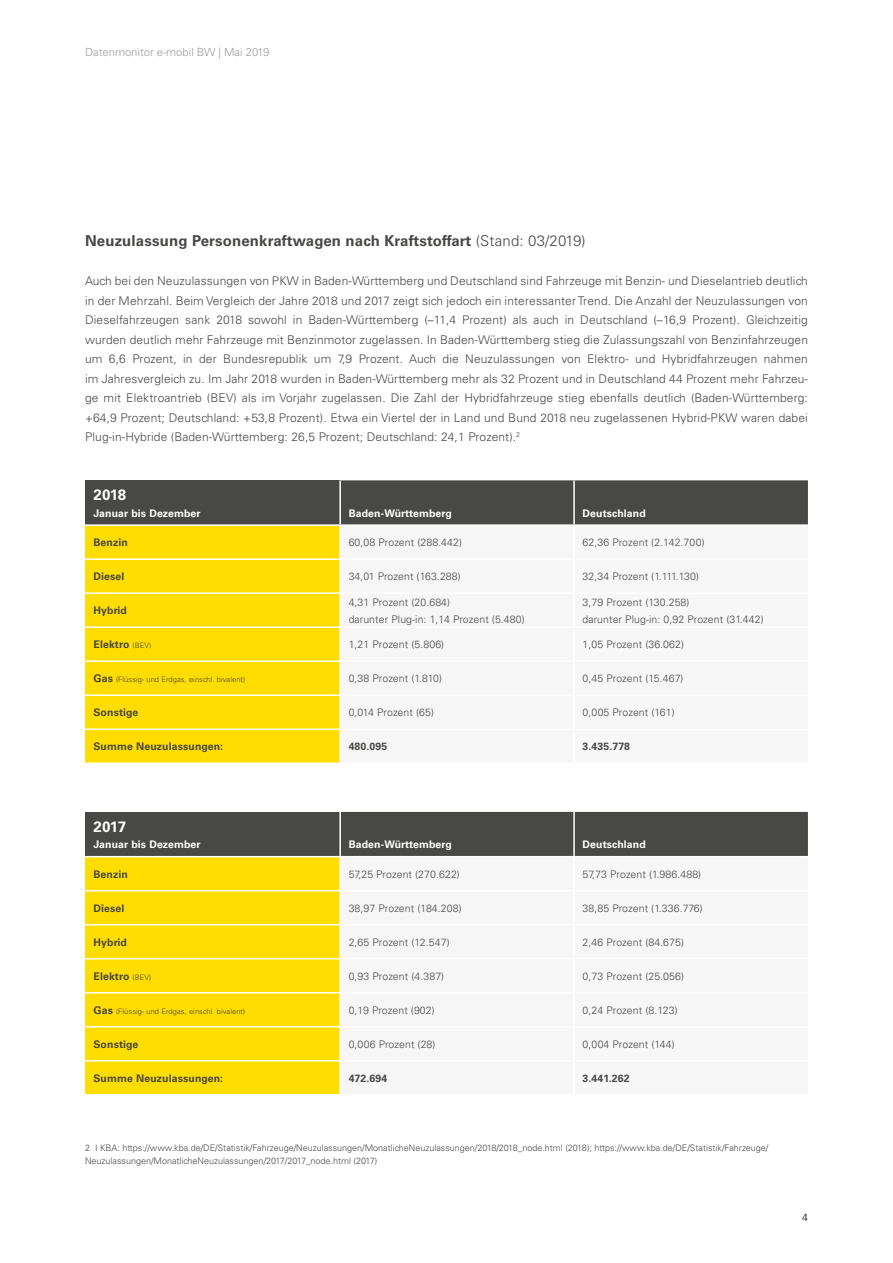
<style>
.page{position:relative;width:893px;height:1263px;background:#fff}
.page>*{position:absolute;margin:0;border:0;box-sizing:border-box;transform-origin:0 0}
.t1{font:700 15px "Univers LT";letter-spacing:.01em;color:#484847}
.t2{font:700 15px "Univers LT";letter-spacing:-.015em;color:#fff}
.t3{font:300 12px/19.5px "Univers LT";letter-spacing:.01em;color:#484847;text-align:justify}
.t4{font:300 11.25px "Univers LT";color:#9c9c9d}
.t5{font:300 10.5px/16.5px "Univers LT";letter-spacing:.01em;color:#484847}
.t6{font:700 10.5px "Univers LT";letter-spacing:.01em;color:#484847}
.t7{font:700 10.5px "Univers LT";letter-spacing:.01em;color:#fff}
.t8{font:300 10.5px "Univers LT";color:#000}
.t9{font:300 9px/13.5px "Univers LT";color:#484847}
.t10{font:300 7.5px "Univers LT";letter-spacing:.01em;color:#484847}
.s1{font-weight:300}
.s2{font-weight:300;font-size:7.5px}
.s3{font-weight:700;font-size:10.5px}
</style>
<div class="page">
<div style="left:85px;top:812px;width:255px;height:45px;background:#484847"></div>
<div style="left:341px;top:812px;width:467px;height:44px;background:#484847"></div>
<div style="left:85px;top:857px;width:254px;height:237px;background:#fd0"></div>
<hr style="left:85px;top:890px;width:255px;height:1px;background:#fff">
<hr style="left:85px;top:924px;width:255px;height:1px;background:#fff">
<hr style="left:85px;top:958px;width:255px;height:1px;background:#fff">
<hr style="left:85px;top:992px;width:255px;height:1px;background:#fff">
<hr style="left:85px;top:1026px;width:255px;height:1px;background:#fff">
<hr style="left:85px;top:1060px;width:255px;height:1px;background:#fff">
<hr style="left:339px;top:812px;width:2px;height:44px;background:#fff">
<hr style="left:573px;top:812px;width:2px;height:44px;background:#fff">
<hr style="left:85px;top:856px;width:255px;height:1px;background:#fff">
<div style="left:85px;top:480px;width:255px;height:45px;background:#484847"></div>
<div style="left:341px;top:480px;width:467px;height:44px;background:#484847"></div>
<div style="left:85px;top:526px;width:254px;height:236px;background:#fd0"></div>
<hr style="left:85px;top:558px;width:255px;height:2px;background:#fff">
<hr style="left:85px;top:592px;width:255px;height:2px;background:#fff">
<hr style="left:85px;top:626px;width:255px;height:2px;background:#fff">
<hr style="left:85px;top:660px;width:255px;height:2px;background:#fff">
<hr style="left:85px;top:694px;width:255px;height:2px;background:#fff">
<hr style="left:85px;top:728px;width:255px;height:2px;background:#fff">
<hr style="left:339px;top:480px;width:2px;height:44px;background:#fff">
<hr style="left:573px;top:480px;width:2px;height:44px;background:#fff">
<hr style="left:85px;top:524px;width:255px;height:2px;background:#fff">
<p class="t4" style="left:85px;top:45px;width:186px">Datenmonitor e-mobil BW | Mai 2019</p>
<p class="t1" style="left:85px;top:232px;width:502px">Neuzulassung Personenkraftwagen nach Kraftstoffart <span class="s1">(Stand: 03/2019)</span></p>
<p class="t3" style="left:85px;top:271px;width:724px">Auch bei den Neuzulassungen von PKW in Baden-Württemberg und Deutschland sind Fahrzeuge mit Benzin- und Dieselantrieb deutlich in der Mehrzahl. Beim Vergleich der Jahre 2018 und 2017 zeigt sich jedoch ein interessanter Trend. Die Anzahl der Neuzulassungen von Dieselfahrzeugen sank 2018 sowohl in Baden-Württemberg (–11,4 Prozent) als auch in Deutschland (–16,9 Prozent). Gleichzeitig wurden deutlich mehr Fahrzeuge mit Benzinmotor zugelassen. In Baden-Württemberg stieg die Zulassungszahl von Benzinfahrzeugen um 6,6 Prozent, in der Bundesrepublik um 7,9 Prozent. Auch die Neuzulassungen von Elektro- und Hybridfahrzeugen nahmen im Jahresvergleich zu. Im Jahr 2018 wurden in Baden-Württemberg mehr als 32 Prozent und in Deutschland 44 Prozent mehr Fahrzeu&shy;ge mit Elektroantrieb (BEV) als im Vorjahr zugelassen. Die Zahl der Hybridfahrzeuge stieg ebenfalls deutlich (Baden-Württemberg: +64,9 Prozent; Deutschland: +53,8 Prozent). Etwa ein Viertel der in Land und Bund 2018 neu zugelassenen Hybrid-PKW waren dabei Plug-in-Hybride (Baden-Württemberg: 26,5 Prozent; Deutschland: 24,1 Prozent).<sup>2</sup></p>
<p class="t2" style="left:94px;top:486px;width:34px">2018</p>
<p class="t7" style="left:94px;top:507px;width:109px">Januar bis Dezember</p>
<p class="t7" style="left:349px;top:507px;width:105px">Baden-Württemberg</p>
<p class="t7" style="left:583px;top:507px;width:65px">Deutschland</p>
<p class="t6" style="left:94px;top:536px;width:36px">Benzin</p>
<p class="t5" style="left:349px;top:534px;width:115px">60,08 Prozent (288.442)</p>
<p class="t5" style="left:583px;top:534px;width:124px">62,36 Prozent (2.142.700)</p>
<p class="t6" style="left:94px;top:570px;width:32px">Diesel</p>
<p class="t5" style="left:349px;top:568px;width:114px">34,01 Prozent (163.288)</p>
<p class="t5" style="left:583px;top:568px;width:118px">32,34 Prozent (1.111.130)</p>
<p class="t6" style="left:94px;top:604px;width:35px">Hybrid</p>
<p class="t5" style="left:349px;top:594px;width:178px">4,31 Prozent (20.684)<br>darunter Plug-in: 1,14 Prozent (5.480)</p>
<p class="t5" style="left:583px;top:594px;width:183px">3,79 Prozent (130.258)<br>darunter Plug-in: 0,92 Prozent (31.442)</p>
<p class="t6" style="left:94px;top:638px;width:59px">Elektro <span class="s2">(BEV)</span></p>
<p class="t5" style="left:349px;top:636px;width:97px">1,21 Prozent (5.806)</p>
<p class="t5" style="left:583px;top:636px;width:103px">1,05 Prozent (36.062)</p>
<p class="t10" style="left:94px;top:675px;width:153px"><span class="s3">Gas</span> (Flüssig- und Erdgas, einschl. bivalent)</p>
<p class="t5" style="left:349px;top:670px;width:95px">0,38 Prozent (1.810)</p>
<p class="t5" style="left:583px;top:670px;width:102px">0,45 Prozent (15.467)</p>
<p class="t6" style="left:94px;top:706px;width:46px">Sonstige</p>
<p class="t5" style="left:349px;top:704px;width:87px">0,014 Prozent (65)</p>
<p class="t5" style="left:583px;top:704px;width:94px">0,005 Prozent (161)</p>
<p class="t6" style="left:94px;top:740px;width:131px">Summe Neuzulassungen:</p>
<p class="t6" style="left:349px;top:740px;width:40px">480.095</p>
<p class="t6" style="left:583px;top:740px;width:49px">3.435.778</p>
<p class="t2" style="left:94px;top:818px;width:34px">2017</p>
<p class="t7" style="left:94px;top:838px;width:109px">Januar bis Dezember</p>
<p class="t7" style="left:349px;top:838px;width:105px">Baden-Württemberg</p>
<p class="t7" style="left:583px;top:838px;width:65px">Deutschland</p>
<p class="t6" style="left:94px;top:868px;width:36px">Benzin</p>
<p class="t5" style="left:349px;top:866px;width:113px">57,25 Prozent (270.622)</p>
<p class="t5" style="left:583px;top:866px;width:120px">57,73 Prozent (1.986.488)</p>
<p class="t6" style="left:94px;top:902px;width:32px">Diesel</p>
<p class="t5" style="left:349px;top:900px;width:115px">38,97 Prozent (184.208)</p>
<p class="t5" style="left:583px;top:900px;width:122px">38,85 Prozent (1.336.776)</p>
<p class="t6" style="left:94px;top:936px;width:35px">Hybrid</p>
<p class="t5" style="left:349px;top:934px;width:102px">2,65 Prozent (12.547)</p>
<p class="t5" style="left:583px;top:934px;width:103px">2,46 Prozent (84.675)</p>
<p class="t6" style="left:94px;top:970px;width:59px">Elektro <span class="s2">(BEV)</span></p>
<p class="t5" style="left:349px;top:968px;width:97px">0,93 Prozent (4.387)</p>
<p class="t5" style="left:583px;top:968px;width:103px">0,73 Prozent (25.056)</p>
<p class="t10" style="left:94px;top:1006px;width:153px"><span class="s3">Gas</span> (Flüssig- und Erdgas, einschl. bivalent)</p>
<p class="t5" style="left:349px;top:1002px;width:88px">0,19 Prozent (902)</p>
<p class="t5" style="left:583px;top:1002px;width:97px">0,24 Prozent (8.123)</p>
<p class="t6" style="left:94px;top:1038px;width:46px">Sonstige</p>
<p class="t5" style="left:349px;top:1036px;width:88px">0,006 Prozent (28)</p>
<p class="t5" style="left:583px;top:1036px;width:94px">0,004 Prozent (144)</p>
<p class="t6" style="left:94px;top:1072px;width:131px">Summe Neuzulassungen:</p>
<p class="t6" style="left:349px;top:1072px;width:40px">472.694</p>
<p class="t6" style="left:583px;top:1072px;width:49px">3.441.262</p>
<p class="t9" style="left:85px;top:1141px;width:685px">2 I KBA: https://www.kba.de/DE/Statistik/Fahrzeuge/Neuzulassungen/MonatlicheNeuzulassungen/2018/2018_node.html (2018); https://www.kba.de/DE/Statistik/Fahrzeuge/<br>Neuzulassungen/MonatlicheNeuzulassungen/2017/2017_node.html (2017)</p>
<p class="t8" style="left:802px;top:1211px;width:7px">4</p>
</div>
